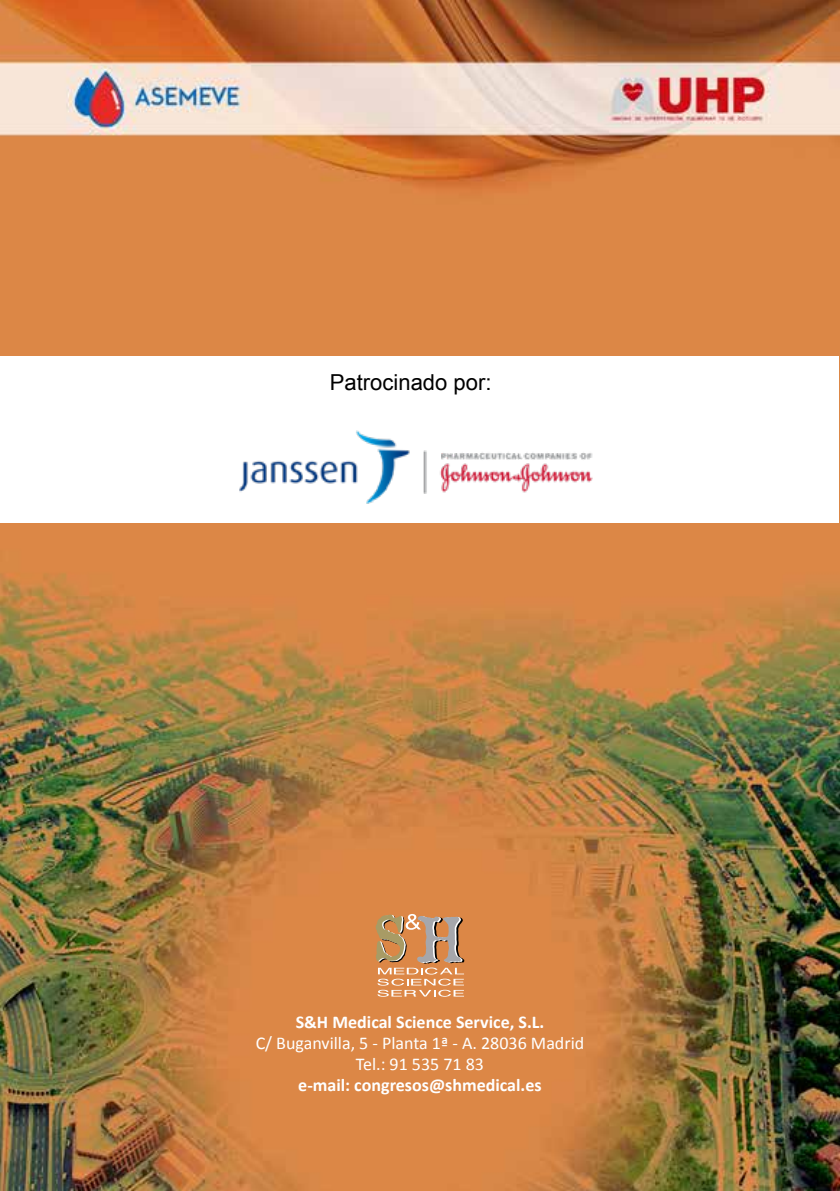
<style>
.page{position:relative;width:840px;height:1191px;background:#fff}
.page>*{position:absolute;margin:0;border:0;box-sizing:border-box;transform-origin:0 0}
.t1{font:22px "Arial";color:#000}
.t2{font:700 18px "Calibri";color:#fff}
.t3{font:18px/21px "Calibri";color:#fff;text-align:center}
</style>
<div class="page">
<img style="left:0;top:0;width:839px;height:1191px">
<div style="left:0;top:356px;width:838px;height:167px;background:#fff"></div>
<img style="left:239px;top:430px;width:354px;height:74px">
<svg style="left:375px;top:914px;width:89px;height:82px;background:#cc976a"></svg>
<p class="t1" style="left:330px;top:368px;width:163px">Patrocinado por:</p>
<p class="t2" style="left:295px;top:1011px;width:250px">S&amp;H Medical Science Service, S.L.</p>
<p class="t3" style="left:255px;top:1033px;width:330px">C/ Buganvilla, 5 - Planta 1ª - A. 28036 Madrid<br>Tel.: 91 535 71 83</p>
<p class="t2" style="left:298px;top:1074px;width:245px">e-mail: congresos@shmedical.es</p>
</div>
